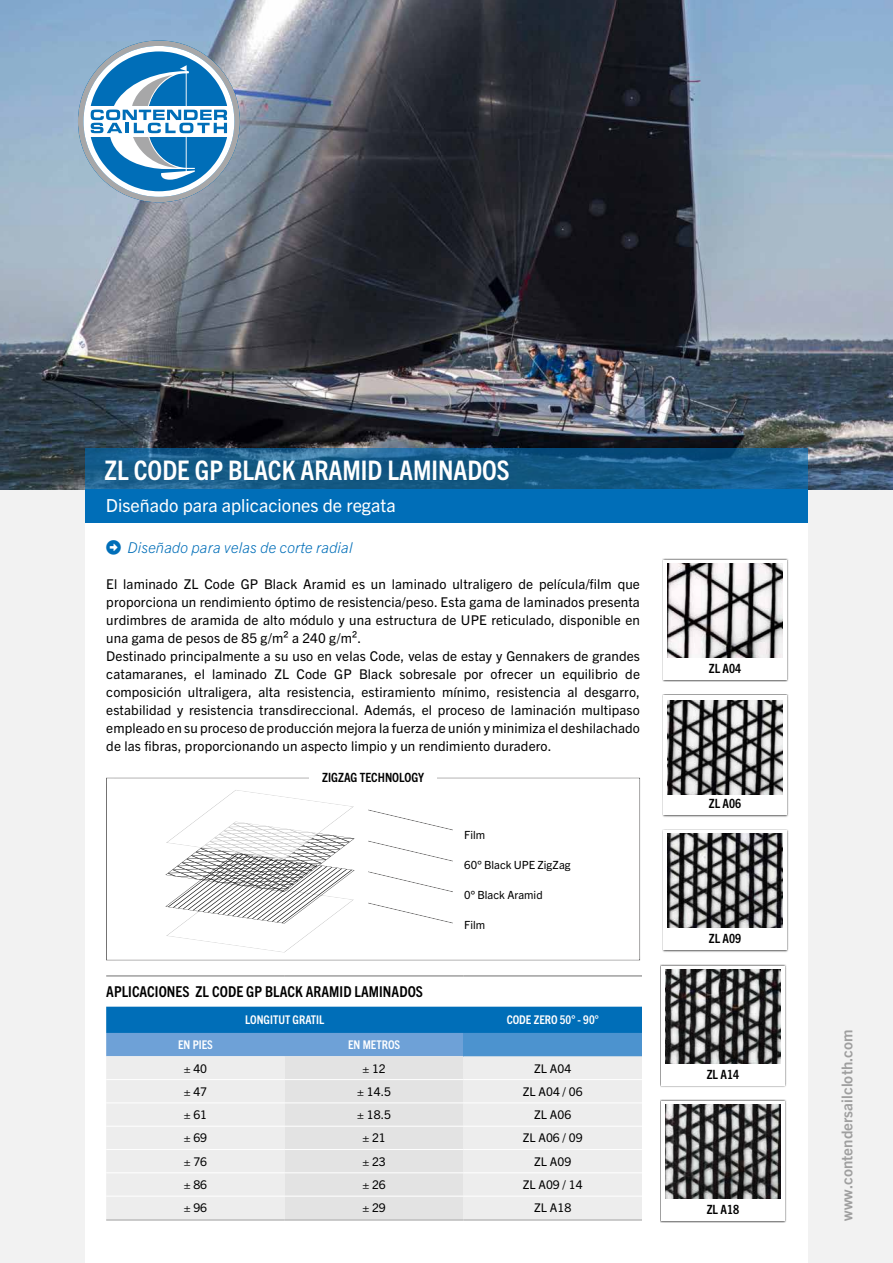
<style>
.page{position:relative;width:893px;height:1263px;background:#f2f2f2}
.page>*{position:absolute;margin:0;border:0;box-sizing:border-box;transform-origin:0 0}
.t1{font:700 condensed 27px "Trade Gothic Next LT Pro";color:#fff}
.t2{font:18px "Trade Gothic Next LT Pro";color:#fff}
.t3{font:700 condensed 15px "Trade Gothic Next LT Pro";letter-spacing:.005em;color:#000}
.t4{font:italic 300 15px "Trade Gothic Next LT Pro";letter-spacing:.01em;color:#006eb8}
.t5{font:700 15px "Trade Gothic Next LT Pro";letter-spacing:.005em;color:#9f9f9f}
.t6{font:13.5px/18px "Trade Gothic Next LT Pro";letter-spacing:.01em;color:#000}
.t7{font:700 condensed 12.75px "Trade Gothic Next LT Pro";color:#000}
.t8{font:12px "Trade Gothic Next LT Pro";color:#000}
.t9{font:700 condensed 12px "Trade Gothic Next LT Pro";color:#fff}
.t10{font:11.25px "Trade Gothic Next LT Pro";color:#000}
</style>
<div class="page">
<div style="left:85px;top:134px;width:723px;height:1129px;background:#fff"></div>
<img style="left:0;top:0;width:893px;height:489px">
<div style="left:85px;top:489px;width:723px;height:34px;background:#006eb8"></div>
<svg style="left:85px;top:449px;width:723px;height:40px;background:#175c89"></svg>
<div style="left:662px;top:558px;width:127px;height:124px;background:#000;opacity:.75"></div>
<div style="left:663px;top:560px;width:124px;height:120px;background:#fff"></div>
<img style="left:668px;top:564px;width:115px;height:94px">
<div style="left:662px;top:829px;width:127px;height:123px;background:#000;opacity:.75"></div>
<div style="left:663px;top:830px;width:124px;height:120px;background:#fff"></div>
<img style="left:668px;top:834px;width:115px;height:94px">
<div style="left:660px;top:964px;width:127px;height:124px;background:#000;opacity:.75"></div>
<div style="left:661px;top:965px;width:123px;height:120px;background:#fff"></div>
<img style="left:665px;top:969px;width:115px;height:94px">
<div style="left:660px;top:1099px;width:127px;height:124px;background:#000;opacity:.75"></div>
<div style="left:661px;top:1101px;width:123px;height:120px;background:#fff"></div>
<img style="left:665px;top:1104px;width:115px;height:94px">
<div style="left:662px;top:694px;width:127px;height:123px;background:#000;opacity:.75"></div>
<div style="left:663px;top:695px;width:124px;height:120px;background:#fff"></div>
<img style="left:668px;top:701px;width:115px;height:94px">
<svg style="left:165px;top:790px;width:190px;height:163px"></svg>
<div style="left:366px;top:843px;width:87px;height:18px;background:#000;opacity:.75"></div>
<div style="left:366px;top:812px;width:87px;height:18px;background:#000;opacity:.75"></div>
<div style="left:366px;top:873px;width:87px;height:19px;background:#000;opacity:.75"></div>
<div style="left:366px;top:905px;width:87px;height:18px;background:#000;opacity:.75"></div>
<svg style="left:106px;top:1007px;width:536px;height:212px;background:#bdd1e1"></svg>
<hr style="left:106px;top:976px;width:179px;height:1px;background:#706f6f">
<hr style="left:285px;top:976px;width:178px;height:1px;background:#706f6f">
<hr style="left:463px;top:976px;width:179px;height:1px;background:#706f6f">
<hr style="left:106px;top:1079px;width:179px;height:1px;background:#fff">
<hr style="left:285px;top:1079px;width:178px;height:1px;background:#fff">
<hr style="left:463px;top:1079px;width:179px;height:1px;background:#fff">
<hr style="left:106px;top:1103px;width:179px;height:1px;background:#fff">
<hr style="left:285px;top:1103px;width:178px;height:1px;background:#fff">
<hr style="left:463px;top:1103px;width:179px;height:1px;background:#fff">
<hr style="left:106px;top:1126px;width:179px;height:1px;background:#fff">
<hr style="left:285px;top:1126px;width:178px;height:1px;background:#fff">
<hr style="left:463px;top:1149px;width:179px;height:1px;background:#fff">
<hr style="left:106px;top:1172px;width:179px;height:1px;background:#fff">
<hr style="left:285px;top:1172px;width:178px;height:1px;background:#fff">
<hr style="left:463px;top:1172px;width:179px;height:1px;background:#fff">
<hr style="left:106px;top:1196px;width:179px;height:1px;background:#fff">
<hr style="left:285px;top:1196px;width:178px;height:1px;background:#fff">
<hr style="left:463px;top:1196px;width:179px;height:1px;background:#fff">
<hr style="left:106px;top:1219px;width:179px;height:2px;background:#bcbcbc">
<hr style="left:285px;top:1219px;width:178px;height:2px;background:#bcbcbc">
<hr style="left:463px;top:1219px;width:179px;height:2px;background:#bcbcbc">
<hr style="left:463px;top:1126px;width:179px;height:1px;background:#fff">
<hr style="left:106px;top:1149px;width:179px;height:1px;background:#fff">
<hr style="left:285px;top:1149px;width:178px;height:1px;background:#fff">
<svg style="left:78px;top:40px;width:162px;height:162px"></svg>
<h1 class="t1" style="left:105px;top:452px;width:406px">ZL CODE GP BLACK ARAMID LAMINADOS</h1>
<h2 class="t2" style="left:106px;top:492px;width:291px">Diseñado para aplicaciones de regata</h2>
<p class="t4" style="left:127px;top:537px;width:226px">Diseñado para velas de corte radial</p>
<p class="t6" style="left:106px;top:574px;width:535px">El laminado ZL Code GP Black Aramid es un laminado ultraligero de película/film que proporciona un rendimiento óptimo de resistencia/peso. Esta gama de laminados presenta urdimbres de aramida de alto módulo y una estructura de UPE reticulado, disponible en una gama de pesos de 85 g/m² a 240 g/m².<br>Destinado principalmente a su uso en velas Code, velas de estay y Gennakers de grandes catamaranes, el laminado ZL Code GP Black sobresale por ofrecer un equilibrio de composición ultraligera, alta resistencia, estiramiento mínimo, resistencia al desgarro, estabilidad y resistencia transdireccional. Además, el proceso de laminación multipaso empleado en su proceso de producción mejora la fuerza de unión y minimiza el deshilachado de las fibras, proporcionando un aspecto limpio y un rendimiento duradero.</p>
<p class="t7" style="left:322px;top:769px;width:103px">ZIGZAG TECHNOLOGY</p>
<p class="t10" style="left:464px;top:827px;width:23px">Film</p>
<p class="t10" style="left:464px;top:857px;width:108px">60° Black UPE ZigZag</p>
<p class="t10" style="left:464px;top:887px;width:80px">0° Black Aramid</p>
<p class="t10" style="left:464px;top:917px;width:23px">Film</p>
<p class="t3" style="left:106px;top:981px;width:318px">APLICACIONES ZL CODE GP BLACK ARAMID LAMINADOS</p>
<p class="t9" style="left:245px;top:1012px;width:81px">LONGITUT GRATIL</p>
<p class="t9" style="left:507px;top:1012px;width:94px">CODE ZERO 50° - 90°</p>
<p class="t9" style="left:178px;top:1037px;width:36px">EN PIES</p>
<p class="t9" style="left:348px;top:1037px;width:54px">EN METROS</p>
<p class="t8" style="left:184px;top:1060px;width:25px">± 40</p>
<p class="t8" style="left:362px;top:1060px;width:25px">± 12</p>
<p class="t8" style="left:534px;top:1060px;width:39px">ZL A04</p>
<p class="t8" style="left:184px;top:1083px;width:25px">± 47</p>
<p class="t8" style="left:357px;top:1083px;width:35px">± 14.5</p>
<p class="t8" style="left:523px;top:1083px;width:61px">ZL A04 / 06</p>
<p class="t8" style="left:184px;top:1106px;width:25px">± 61</p>
<p class="t8" style="left:357px;top:1106px;width:35px">± 18.5</p>
<p class="t8" style="left:534px;top:1106px;width:39px">ZL A06</p>
<p class="t8" style="left:184px;top:1130px;width:25px">± 69</p>
<p class="t8" style="left:362px;top:1130px;width:25px">± 21</p>
<p class="t8" style="left:523px;top:1130px;width:61px">ZL A06 / 09</p>
<p class="t8" style="left:184px;top:1153px;width:25px">± 76</p>
<p class="t8" style="left:362px;top:1153px;width:25px">± 23</p>
<p class="t8" style="left:534px;top:1153px;width:39px">ZL A09</p>
<p class="t8" style="left:184px;top:1176px;width:25px">± 86</p>
<p class="t8" style="left:362px;top:1176px;width:25px">± 26</p>
<p class="t8" style="left:523px;top:1176px;width:61px">ZL A09 / 14</p>
<p class="t8" style="left:184px;top:1200px;width:25px">± 96</p>
<p class="t8" style="left:362px;top:1200px;width:25px">± 29</p>
<p class="t8" style="left:534px;top:1200px;width:39px">ZL A18</p>
<p class="t7" style="left:709px;top:660px;width:34px">ZL A04</p>
<p class="t7" style="left:709px;top:795px;width:34px">ZL A06</p>
<p class="t7" style="left:709px;top:930px;width:34px">ZL A09</p>
<p class="t7" style="left:707px;top:1065px;width:34px">ZL A14</p>
<p class="t7" style="left:707px;top:1200px;width:34px">ZL A18</p>
<p class="t5" style="left:837px;top:1221px;width:193px;rotate:-90deg">www.contendersailcloth.com</p>
</div>
